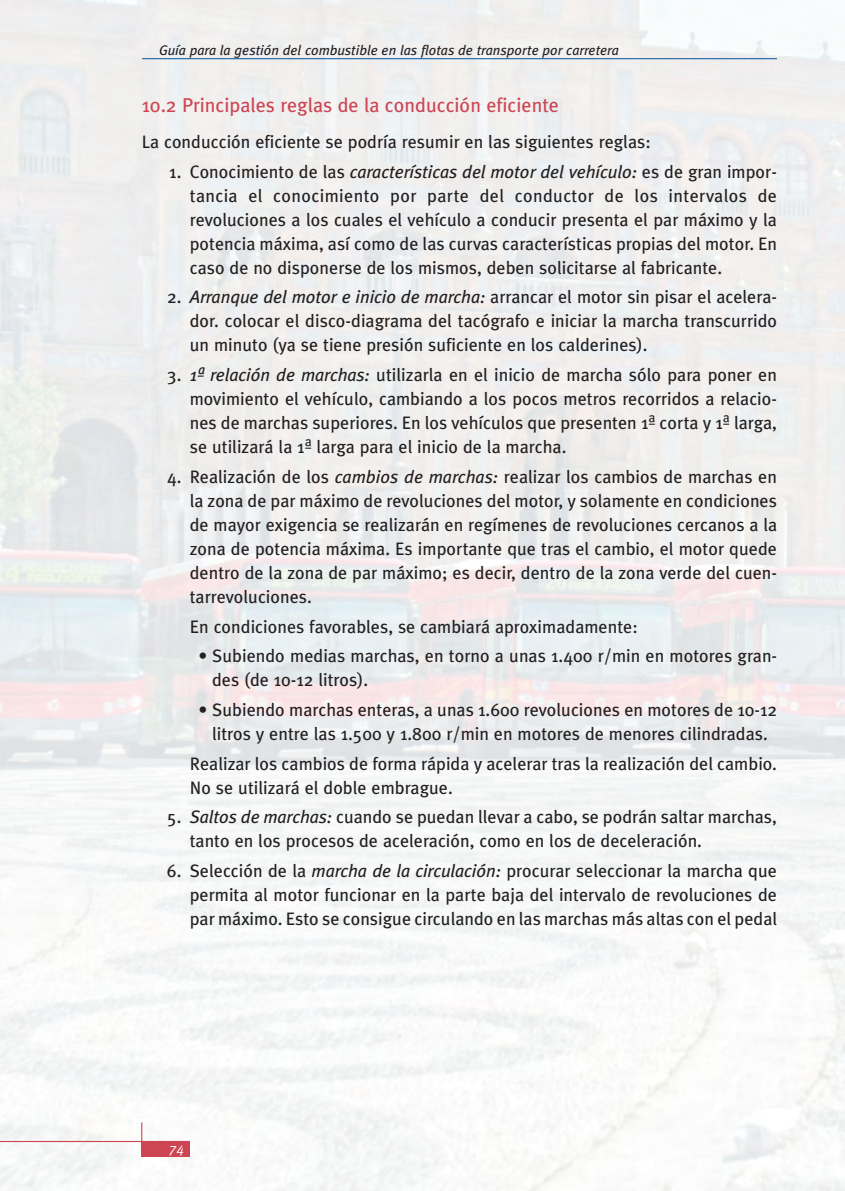
<style>
.page{position:relative;width:845px;height:1191px;background:#fff}
.page>*{position:absolute;margin:0;border:0;box-sizing:border-box;transform-origin:0 0}
.t1{font:20px "Meta Plus";color:#cd4552}
.t2{font:18px/24px "Meta Plus";color:#231f20;text-align:justify}
.t3{font:italic 14px "Meta Plus";color:#231f20}
.t4{font:italic 14px "Meta Plus Normal";color:#fff}
.s1{font-style:italic}
.s2{font-weight:500}
</style>
<div class="page">
<hr style="left:142px;top:58px;width:635px;height:1px;background:#01529a">
<hr style="left:141px;top:1122px;width:1px;height:35px;background:#cd4552">
<hr style="left:0;top:1141px;width:190px;height:1px;background:#cd4552">
<div style="left:142px;top:1142px;width:48px;height:15px;background:#cd4552"></div>
<p class="t3" style="left:159px;top:42px;width:461px">Guía para la gestión del combustible en las flotas de transporte por carretera</p>
<h5 class="t1" style="left:142px;top:93px;width:419px">10.2 Principales reglas de la conducción eficiente</h5>
<p class="t2" style="left:142px;top:130px;width:510px">La conducción eficiente se podría resumir en las siguientes reglas:</p>
<p class="t2" style="left:190px;top:159px;width:589px;text-indent:-20px">1. Conocimiento de las <span class="s1">características del motor del vehículo:</span> es de gran impor&shy;tancia el conocimiento por parte del conductor de los intervalos de revoluciones a los cuales el vehículo a conducir presenta el par máximo y la potencia máxima, así como de las curvas características propias del motor. En caso de no disponerse de los mismos, deben solicitarse al fabricante.</p>
<p class="t2" style="left:190px;top:285px;width:589px;text-indent:-23px">2. <span class="s1">Arranque del motor e inicio de marcha:</span> arrancar el motor sin pisar el acelera&shy;dor. colocar el disco-diagrama del tacógrafo e iniciar la marcha transcurrido un minuto (ya se tiene presión suficiente en los calderines).</p>
<p class="t2" style="left:190px;top:363px;width:589px;text-indent:-23px">3. <span class="s1">1ª relación de marchas:</span> utilizarla en el inicio de marcha sólo para poner en movimiento el vehículo, cambiando a los pocos metros recorridos a relacio&shy;nes de marchas superiores. En los vehículos que presenten 1ª corta y 1ª larga, se utilizará la 1ª larga para el inicio de la marcha.</p>
<p class="t2" style="left:190px;top:464px;width:589px;text-indent:-23px">4. Realización de los <span class="s1">cambios de marchas:</span> realizar los cambios de marchas en la zona de par máximo de revoluciones del motor, y solamente en condiciones de mayor exigencia se realizarán en regímenes de revoluciones cercanos a la zona de potencia máxima. Es importante que tras el cambio, el motor quede dentro de la zona de par máximo; es decir, dentro de la zona verde del cuen&shy;tarrevoluciones.</p>
<p class="t2" style="left:190px;top:614px;width:449px">En condiciones favorables, se cambiará aproximadamente:</p>
<p class="t2" style="left:212px;top:644px;width:567px;text-indent:-14px">• Subiendo medias marchas, en torno a unas 1.400 r/min en motores gran&shy;des (de 10-12 litros).</p>
<p class="t2" style="left:198px;top:698px;width:580px"><span class="s2">•</span> Subiendo marchas enteras, a unas 1.600 revoluciones en motores de 10-12</p>
<p class="t2" style="left:190px;top:719px;width:588px;line-height:29.6px;text-indent:22px">litros y entre las 1.500 y 1.800 r/min en motores de menores cilindradas.<br>Realizar los cambios de forma rápida y acelerar tras la realización del cambio.</p>
<p class="t2" style="left:190px;top:775px;width:264px">No se utilizará el doble embrague.</p>
<p class="t2" style="left:190px;top:805px;width:588px;text-indent:-23px">5. <span class="s1">Saltos de marchas:</span> cuando se puedan llevar a cabo, se podrán saltar marchas, tanto en los procesos de aceleración, como en los de deceleración.</p>
<p class="t2" style="left:190px;top:859px;width:589px;text-indent:-23px">6. Selección de la <span class="s1">marcha de la circulación:</span> procurar seleccionar la marcha que permita al motor funcionar en la parte baja del intervalo de revoluciones de par máximo. Esto se consigue circulando en las marchas más altas con el pedal</p>
<p class="t4" style="left:169px;top:1140px;width:16px">74</p>
</div>
